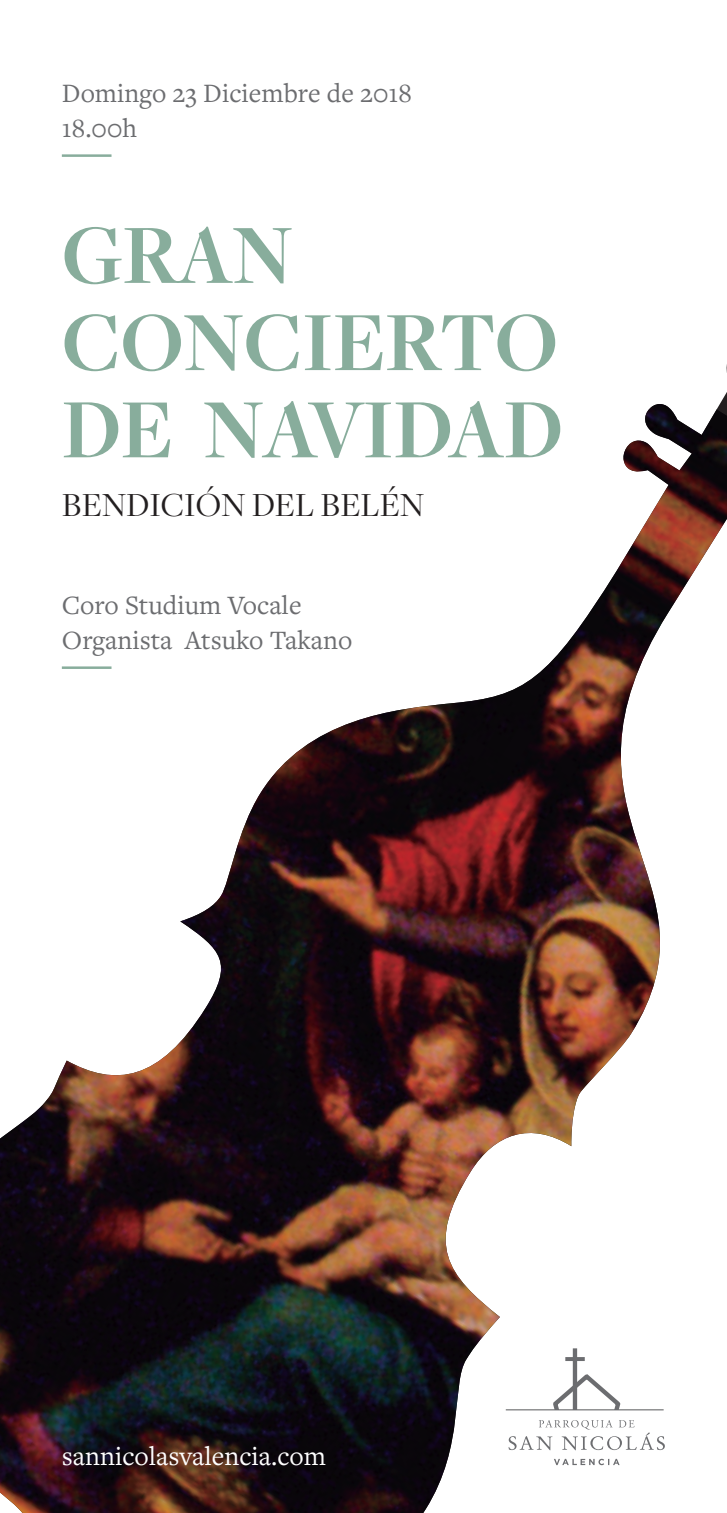
<style>
.page{position:relative;width:727px;height:1513px;background:#fff}
.page>*{position:absolute;margin:0;border:0;box-sizing:border-box;transform-origin:0 0}
.t1{font:700 87.5px/87.2px "Freight Disp Pro";color:#88ad9c}
.t2{font:35px "Freight Disp Pro";color:#231f20}
.t3{font:27.5px/35px "Freight Text Pro";color:#6c6d70}
.t4{font:27.5px "Freight Text Pro";color:#fff}
</style>
<div class="page">
<img style="left:0;top:404px;width:726px;height:1108px">
<svg style="left:553px;top:1458px;width:66px;height:6px"></svg>
<svg style="left:508px;top:1419px;width:156px;height:30px"></svg>
<hr style="left:505px;top:1409px;width:158px;height:1px;background:#57585a">
<svg style="left:551px;top:1347px;width:70px;height:62px"></svg>
<hr style="left:62px;top:154px;width:49px;height:3px;background:#88ad9c">
<hr style="left:62px;top:666px;width:49px;height:3px;background:#88ad9c">
<p class="t3" style="left:62px;top:75px;width:351px">Domingo 23 Diciembre de 2018<br>18.00h</p>
<h1 class="t1" style="left:62px;top:209px;width:502px">GRAN<br>CONCIERTO<br>DE NAVIDAD</h1>
<p class="t2" style="left:62px;top:482px;width:364px">BENDICIÓN DEL BELÉN</p>
<p class="t3" style="left:62px;top:586px;width:292px">Coro Studium Vocale<br>Organista Atsuko Takano</p>
<p class="t4" style="left:62px;top:1437px;width:265px">sannicolasvalencia.com</p>
</div>
